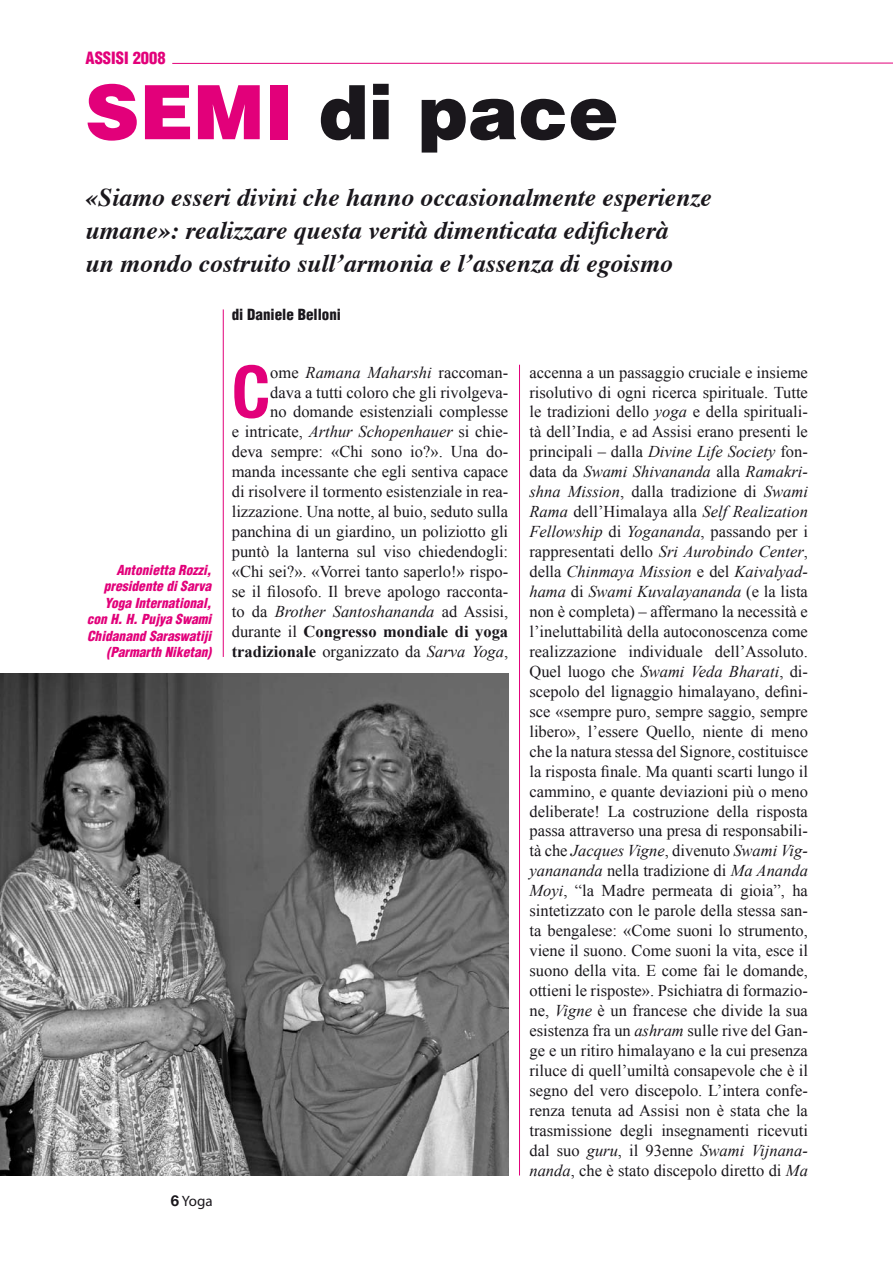
<style>
.page{position:relative;width:893px;height:1263px;background:#fff}
.page>*{position:absolute;margin:0;border:0;box-sizing:border-box;transform-origin:0 0}
.t1{font:900 75px "Helvetica";color:#1a171c}
.t2{font:700 condensed 72.45px "Helvetica Neue";color:#e2007a}
.t3{font:italic 700 25.5px/33px "Times";color:#1a171c}
.t4{font:16.5px/20px "Times New Roman";color:#1a171c;text-align:right}
.t5{font:900 condensed 16.5px "Helvetica";color:#e2007a}
.t6{font:900 condensed 15px "Helvetica";color:#1a171c}
.t7{font:15px "Myriad Pro";color:#1a171c}
.t8{font:italic 900 condensed 13.5px/16.5px "Helvetica";color:#e2007a;text-align:right}
.s1{color:#e2007a}
.s2{font-style:italic}
.s3{font-weight:700}
.s4{font-family:"Helvetica Neue";font-weight:700}
</style>
<div class="page">
<hr style="left:223px;top:309px;width:1px;height:348px;background:#e2007a">
<hr style="left:519px;top:365px;width:1px;height:810px;background:#e2007a">
<svg style="left:172px;top:62px;width:721px;height:2px"></svg>
<img style="left:0;top:674px;width:508px;height:501px">
<p class="t5" style="left:86px;top:47px;width:82px">ASSISI 2008</p>
<h1 class="t1" style="left:85px;top:63px;width:535px"><span class="s1">SEMI</span> di pace</h1>
<h3 class="t3" style="left:85px;top:178px;width:628px">«Siamo esseri divini che hanno occasionalmente esperienze umane»: realizzare questa verità dimenticata edificherà<br>un mondo costruito sull’armonia e l’assenza di egoismo</h3>
<p class="t6" style="left:232px;top:305px;width:111px">di Daniele Belloni</p>
<p class="t8" style="left:87px;top:561px;width:126px">Antonietta Rozzi, presidente di Sarva<br>Yoga International, con H. H. Pujya Swami<br>Chidanand Saraswatiji (Parmarth Niketan)</p>
<h2 class="t2" style="left:232px;top:348px;width:40px">C</h2>
<p class="t4" style="left:232px;top:362px;width:278px">ome <span class="s2">Ramana Maharshi</span> raccoman-<br>dava a tutti coloro che gli rivolgeva-<br>no domande esistenziali complesse<br>e intricate, <span class="s2">Arthur Schopenhauer</span> si chie&shy;deva sempre: «Chi sono io?». Una do&shy;manda incessante che egli sentiva capace di risolvere il tormento esistenziale in rea&shy;lizzazione. Una notte, al buio, seduto sulla panchina di un giardino, un poliziotto gli puntò la lanterna sul viso chiedendogli: «Chi sei?». «Vorrei tanto saperlo!» rispo&shy;se il filosofo. Il breve apologo racconta&shy;to da <span class="s2">Brother Santoshananda</span> ad Assisi, durante il <span class="s3">Congresso mondiale di yoga tradizionale</span> organizzato da <span class="s2">Sarva Yoga</span>,</p>
<p class="t7" style="left:171px;top:1191px;width:43px"><span class="s4">6</span> Yoga</p>
<p class="t4" style="left:529px;top:362px;width:280px;text-align:justify">accenna a un passaggio cruciale e insieme risolutivo di ogni ricerca spirituale. Tutte le tradizioni dello <span class="s2">yoga</span> e della spirituali&shy;tà dell’India, e ad Assisi erano presenti le principali – dalla <span class="s2">Divine Life Society</span> fon&shy;data da <span class="s2">Swami Shivananda</span> alla <span class="s2">Ramakri&shy;shna Mission</span>, dalla tradizione di <span class="s2">Swami Rama</span> dell’Himalaya alla <span class="s2">Self Realization Fellowship</span> di <span class="s2">Yogananda</span>, passando per i rappresentati dello <span class="s2">Sri Aurobindo Center</span>, della <span class="s2">Chinmaya Mission</span> e del <span class="s2">Kaivalyad&shy;hama</span> di <span class="s2">Swami Kuvalayananda</span> (e la lista non è completa) – affermano la necessità e l’ineluttabilità della autoconoscenza come realizzazione individuale dell’Assoluto.<br>Quel luogo che <span class="s2">Swami Veda Bharati</span>, di&shy;scepolo del lignaggio himalayano, defini&shy;sce «sempre puro, sempre saggio, sempre libero», l’essere Quello, niente di meno che la natura stessa del Signore, costituisce la risposta finale. Ma quanti scarti lungo il cammino, e quante deviazioni più o meno deliberate! La costruzione della risposta passa attraverso una presa di responsabili&shy;tà che <span class="s2">Jacques Vigne</span>, divenuto <span class="s2">Swami Vig&shy;yanananda</span> nella tradizione di <span class="s2">Ma Ananda Moyi</span>, “la Madre permeata di gioia”, ha sintetizzato con le parole della stessa san&shy;ta bengalese: «Come suoni lo strumento, viene il suono. Come suoni la vita, esce il suono della vita. E come fai le domande, ottieni le risposte». Psichiatra di formazio&shy;ne, <span class="s2">Vigne</span> è un francese che divide la sua esistenza fra un <span class="s2">ashram</span> sulle rive del Gan&shy;ge e un ritiro himalayano e la cui presenza riluce di quell’umiltà consapevole che è il segno del vero discepolo. L’intera confe&shy;renza tenuta ad Assisi non è stata che la trasmissione degli insegnamenti ricevuti dal suo <span class="s2">guru</span>, il 93enne <span class="s2">Swami Vijnana&shy;nanda</span>, che è stato discepolo diretto di <span class="s2">Ma</span></p>
</div>
